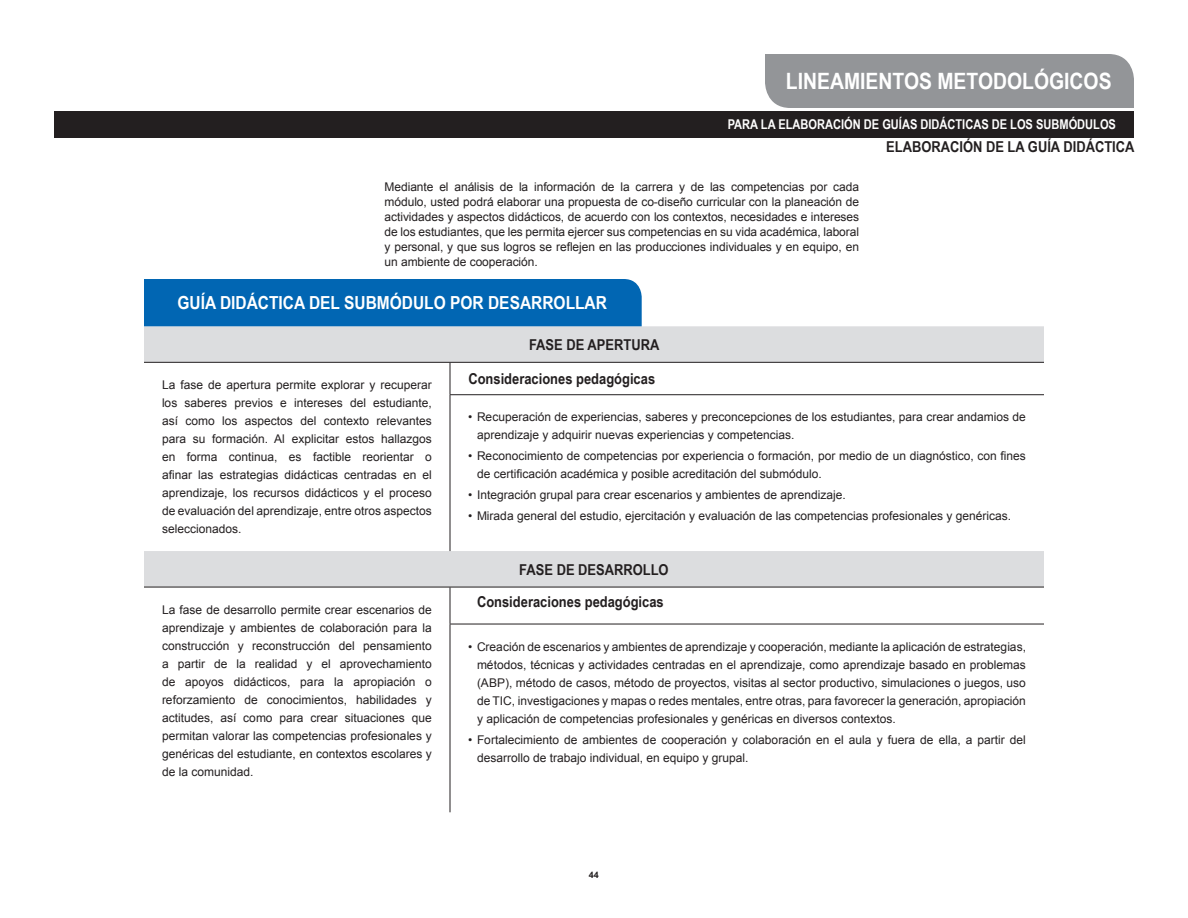
<style>
.page{position:relative;width:1188px;height:918px;background:#fff}
.page>*{position:absolute;margin:0;border:0;box-sizing:border-box;transform-origin:0 0}
.t1{font:700 22.5px "Arial Narrow";color:#fff;scale:1.05 1}
.t2{font:700 18px "Arial Narrow";color:#fff;scale:1.05 1}
.t3{font:700 15px "Arial Narrow";color:#231f20;scale:1.05 1}
.t4{font:700 13.5px "Arial Narrow";color:#fff}
.t5{font:12px/18px "Arial";color:#231f20;text-align:justify}
.t6{font:700 9px "Arial";color:#231f20}
</style>
<div class="page">
<svg style="left:144px;top:326px;width:900px;height:261px"></svg>
<hr style="left:144px;top:362px;width:306px;height:1px;background:#231f20">
<hr style="left:450px;top:362px;width:594px;height:1px;background:#231f20">
<hr style="left:450px;top:363px;width:1px;height:31px;background:#231f20">
<hr style="left:450px;top:394px;width:594px;height:1px;background:#231f20">
<hr style="left:450px;top:395px;width:1px;height:156px;background:#231f20">
<hr style="left:144px;top:587px;width:306px;height:1px;background:#231f20">
<hr style="left:450px;top:587px;width:594px;height:1px;background:#231f20">
<hr style="left:450px;top:587px;width:1px;height:37px;background:#231f20">
<hr style="left:450px;top:624px;width:594px;height:1px;background:#231f20">
<hr style="left:450px;top:624px;width:1px;height:188px;background:#231f20">
<div style="left:144px;top:279px;width:498px;height:47px;background:#0166b3"></div>
<div style="left:54px;top:111px;width:1080px;height:26px;background:#231f20"></div>
<div style="left:765px;top:54px;width:369px;height:54px;background:#939598"></div>
<p class="t1" style="left:786px;top:64px;width:312px">LINEAMIENTOS METODOLÓGICOS</p>
<p class="t4" style="left:728px;top:114px;width:390px">PARA LA ELABORACIÓN DE GUÍAS DIDÁCTICAS DE LOS SUBMÓDULOS</p>
<p class="t5" style="left:385px;top:180px;width:476px;line-height:15px">Mediante el análisis de la información de la carrera y de las competencias por cada módulo, usted podrá elaborar una propuesta de co-diseño curricular con la planeación de actividades y aspectos didácticos, de acuerdo con los contextos, necesidades e intereses de los estudiantes, que les permita ejercer sus competencias en su vida académica, laboral y personal, y que sus logros se reflejen en las producciones individuales y en equipo, en un ambiente de cooperación.</p>
<p class="t2" style="left:177px;top:289px;width:411px">GUÍA DIDÁCTICA DEL SUBMÓDULO POR DESARROLLAR</p>
<p class="t3" style="left:529px;top:333px;width:126px">FASE DE APERTURA</p>
<p class="t3" style="left:886px;top:135px;width:238px">ELABORACIÓN DE LA GUÍA DIDÁCTICA</p>
<p class="t5" style="left:162px;top:376px;width:271px">La fase de apertura permite explorar y recuperar los saberes previos e intereses del estudiante, así como los aspectos del contexto relevantes para su formación. Al explicitar estos hallazgos en forma continua, es factible reorientar o afinar las estrategias didácticas centradas en el aprendizaje, los recursos didácticos y el proceso de evaluación del aprendizaje, entre otros aspectos seleccionados.</p>
<p class="t5" style="left:162px;top:601px;width:272px">La fase de desarrollo permite crear escenarios de aprendizaje y ambientes de colaboración para la construcción y reconstrucción del pensamiento a partir de la realidad y el aprovechamiento de apoyos didácticos, para la apropiación o reforzamiento de conocimientos, habilidades y actitudes, así como para crear situaciones que permitan valorar las competencias profesionales y genéricas del estudiante, en contextos escolares y de la comunidad.</p>
<p class="t3" style="left:468px;top:367px;width:179px">Consideraciones pedagógicas</p>
<p class="t5" style="left:477px;top:408px;width:550px;text-indent:-9px">• Recuperación de experiencias, saberes y preconcepciones de los estudiantes, para crear andamios de aprendizaje y adquirir nuevas experiencias y competencias.</p>
<p class="t5" style="left:477px;top:447px;width:550px;text-indent:-9px">• Reconocimiento de competencias por experiencia o formación, por medio de un diagnóstico, con fines de certificación académica y posible acreditación del submódulo.</p>
<p class="t5" style="left:468px;top:486px;width:379px">• Integración grupal para crear escenarios y ambientes de aprendizaje.</p>
<p class="t5" style="left:468px;top:507px;width:545px">• Mirada general del estudio, ejercitación y evaluación de las competencias profesionales y genéricas.</p>
<p class="t3" style="left:519px;top:558px;width:144px">FASE DE DESARROLLO</p>
<p class="t3" style="left:477px;top:590px;width:179px">Consideraciones pedagógicas</p>
<p class="t5" style="left:477px;top:638px;width:551px;text-indent:-9px">• Creación de escenarios y ambientes de aprendizaje y cooperación, mediante la aplicación de estrategias, métodos, técnicas y actividades centradas en el aprendizaje, como aprendizaje basado en problemas (ABP), método de casos, método de proyectos, visitas al sector productivo, simulaciones o juegos, uso de TIC, investigaciones y mapas o redes mentales, entre otras, para favorecer la generación, apropiación y aplicación de competencias profesionales y genéricas en diversos contextos.</p>
<p class="t5" style="left:477px;top:731px;width:550px;text-indent:-9px">• Fortalecimiento de ambientes de cooperación y colaboración en el aula y fuera de ella, a partir del desarrollo de trabajo individual, en equipo y grupal.</p>
<p class="t6" style="left:589px;top:868px;width:12px">44</p>
</div>
